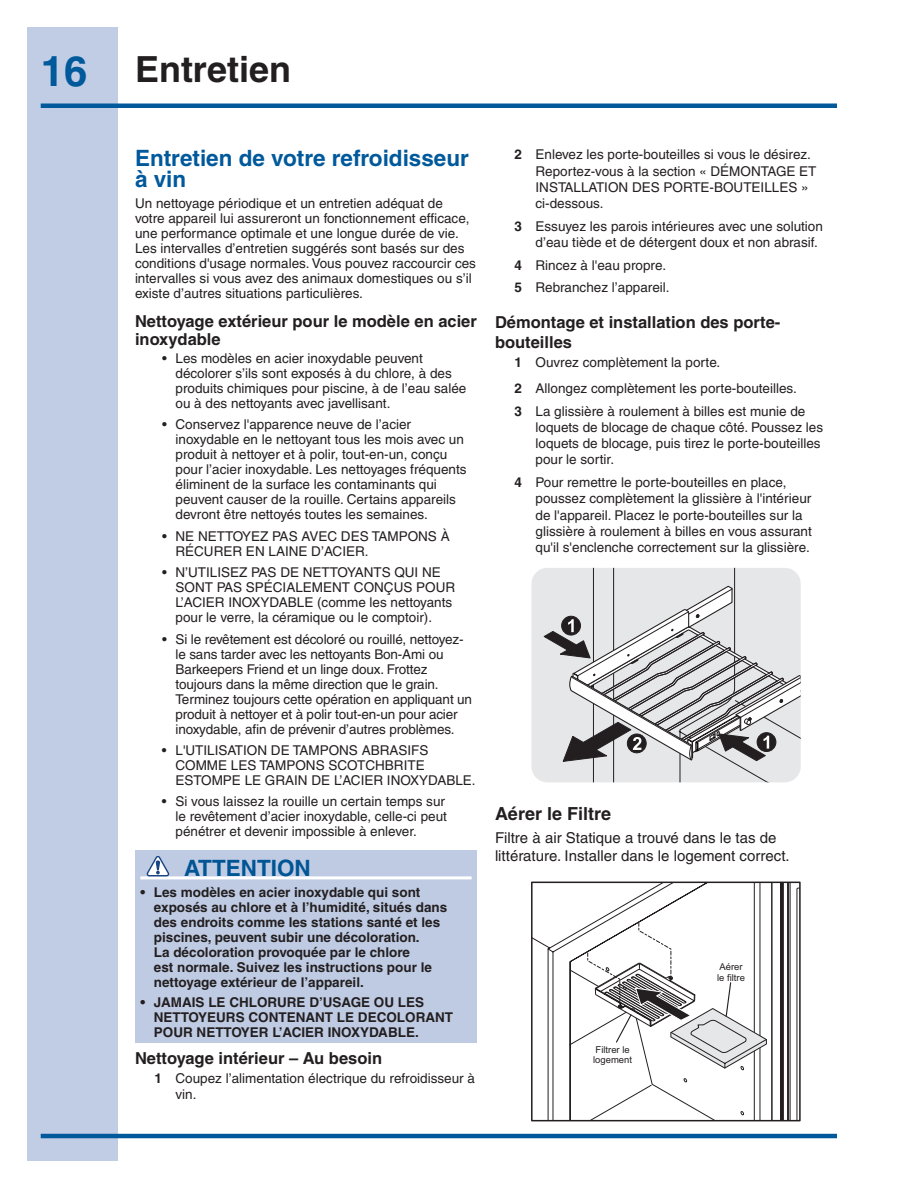
<style>
.page{position:relative;width:918px;height:1188px;background:#fff}
.page>*{position:absolute;margin:0;border:0;box-sizing:border-box;transform-origin:0 0}
.t1{font:700 36px "Helvetica";color:#231f20}
.t2{font:700 22.5px/21px "Helvetica";color:#00599b}
.t3{font:700 22.5px "Helvetica";color:#005595}
.t4{font:700 18px "Helvetica";color:#231f20}
.t5{font:700 16.5px/18px "Helvetica";color:#231f20}
.t6{font:15px/18px "Helvetica";color:#231f20}
.t7{font:13.5px/15px "Helvetica";color:#231f20}
.t8{font:700 13.5px/15px "Helvetica";color:#231f20}
.t9{font:9.45px/10.5px "Arial";color:#231f20}
.s1{font-size:42px;color:#00599b}
.s2{font-weight:700}
</style>
<div class="page">
<div style="left:27px;top:27px;width:90px;height:1134px;background:#c1cde5"></div>
<hr style="left:41px;top:104px;width:796px;height:4px;background:#00599b">
<hr style="left:41px;top:1134px;width:796px;height:4px;background:#00599b">
<div style="left:531px;top:568px;width:270px;height:214px;background:#e6e7e9;border-radius:16px"></div>
<svg style="left:593px;top:762px;width:208px;height:20px"></svg>
<svg style="left:544px;top:568px;width:257px;height:194px"></svg>
<div style="left:135px;top:850px;width:342px;height:193px;background:#bfcbe3"></div>
<hr style="left:140px;top:876px;width:332px;height:3px;background:#fff">
<svg style="left:147px;top:856px;width:22px;height:20px"></svg>
<svg style="left:534px;top:936px;width:35px;height:182px"></svg>
<svg style="left:569px;top:926px;width:18px;height:192px"></svg>
<svg style="left:587px;top:882px;width:213px;height:239px"></svg>
<h1 class="t1" style="left:41px;top:47px;width:252px"><span class="s1">16</span> Entretien</h1>
<h2 class="t2" style="left:135px;top:148px;width:335px">Entretien de votre refroidisseur à vin</h2>
<p class="t7" style="left:135px;top:196px;width:343px">Un nettoyage périodique et un entretien adéquat de<br>votre appareil lui assureront un fonctionnement efficace, une performance optimale et une longue durée de vie.<br>Les intervalles d’entretien suggérés sont basés sur des conditions d'usage normales. Vous pouvez raccourcir ces intervalles si vous avez des animaux domestiques ou s’il existe d’autres situations particulières.</p>
<p class="t5" style="left:135px;top:312px;width:343px">Nettoyage extérieur pour le modèle en acier inoxydable</p>
<p class="t7" style="left:176px;top:351px;width:292px;text-indent:-14px">• Les modèles en acier inoxydable peuvent décolorer s’ils sont exposés à du chlore, à des produits chimiques pour piscine, à de l’eau salée ou à des nettoyants avec javellisant.</p>
<p class="t7" style="left:176px;top:417px;width:293px;text-indent:-14px">• Conservez l'apparence neuve de l’acier inoxydable en le nettoyant tous les mois avec un produit à nettoyer et à polir, tout-en-un, conçu pour l’acier inoxydable. Les nettoyages fréquents éliminent de la surface les contaminants qui peuvent causer de la rouille. Certains appareils devront être nettoyés toutes les semaines.</p>
<p class="t7" style="left:176px;top:528px;width:276px;text-indent:-14px">• NE NETTOYEZ PAS AVEC DES TAMPONS À<br>RÉCURER EN LAINE D’ACIER.</p>
<p class="t7" style="left:176px;top:565px;width:281px;text-indent:-14px">• N’UTILISEZ PAS DE NETTOYANTS QUI NE SONT PAS SPÉCIALEMENT CONÇUS POUR L’ACIER INOXYDABLE (comme les nettoyants pour le verre, la céramique ou le comptoir).</p>
<p class="t7" style="left:175px;top:631px;width:298px;text-indent:-13px">• Si le revêtement est décoloré ou rouillé, nettoyez&shy;le sans tarder avec les nettoyants Bon-Ami ou Barkeepers Friend et un linge doux. Frottez toujours dans la même direction que le grain.<br>Terminez toujours cette opération en appliquant un produit à nettoyer et à polir tout-en-un pour acier inoxydable, afin de prévenir d’autres problèmes.</p>
<p class="t7" style="left:175px;top:743px;width:302px;text-indent:-14px">• L'UTILISATION DE TAMPONS ABRASIFS<br>COMME LES TAMPONS SCOTCHBRITE<br>ESTOMPE LE GRAIN DE L’ACIER INOXYDABLE.</p>
<p class="t7" style="left:175px;top:794px;width:273px;text-indent:-14px">• Si vous laissez la rouille un certain temps sur le revêtement d’acier inoxydable, celle-ci peut pénétrer et devenir impossible à enlever.</p>
<h2 class="t3" style="left:184px;top:855px;width:128px">ATTENTION</h2>
<p class="t8" style="left:154px;top:884px;width:295px;text-indent:-14px">• Les modèles en acier inoxydable qui sont exposés au chlore et à l’humidité, situés dans des endroits comme les stations santé et les piscines, peuvent subir une décoloration.<br>La décoloration provoquée par le chlore<br>est normale. Suivez les instructions pour le nettoyage extérieur de l’appareil.</p>
<p class="t8" style="left:154px;top:995px;width:301px;text-indent:-14px">• JAMAIS LE CHLORURE D’USAGE OU LES<br>NETTOYEURS CONTENANT LE DECOLORANT<br>POUR NETTOYER L’ACIER INOXYDABLE.</p>
<p class="t5" style="left:135px;top:1049px;width:249px">Nettoyage intérieur – Au besoin</p>
<p class="t7" style="left:176px;top:1070px;width:301px;line-height:16.2px;text-indent:-21px"><span class="s2">1</span> Coupez l’alimentation électrique du refroidisseur à vin.</p>
<p class="t7" style="left:536px;top:147px;width:283px;line-height:16.2px;text-indent:-21px"><span class="s2">2</span> Enlevez les porte-bouteilles si vous le désirez.<br>Reportez-vous à la section « DÉMONTAGE ET INSTALLATION DES PORTE-BOUTEILLES » ci‑dessous.</p>
<p class="t7" style="left:536px;top:218px;width:289px;line-height:16.2px;text-indent:-21px"><span class="s2">3</span> Essuyez les parois intérieures avec une solution d’eau tiède et de détergent doux et non abrasif.</p>
<p class="t7" style="left:514px;top:253px;width:157px;line-height:22.6px"><span class="s2">4</span> Rincez à l'eau propre.<br><span class="s2">5</span> Rebranchez l’appareil.</p>
<p class="t5" style="left:495px;top:312px;width:287px;line-height:19.8px">Démontage et installation des porte&shy;bouteilles</p>
<p class="t7" style="left:514px;top:349px;width:284px;line-height:26.2px"><span class="s2">1</span> Ouvrez complètement la porte.<br><span class="s2">2</span> Allongez complètement les porte-bouteilles.</p>
<p class="t7" style="left:536px;top:403px;width:289px;line-height:16.2px;text-indent:-21px"><span class="s2">3</span> La glissière à roulement à billes est munie de loquets de blocage de chaque côté. Poussez les loquets de blocage, puis tirez le porte-bouteilles pour le sortir.</p>
<p class="t7" style="left:536px;top:474px;width:278px;line-height:16.2px;text-indent:-21px"><span class="s2">4</span> Pour remettre le porte-bouteilles en place, poussez complètement la glissière à l'intérieur de l'appareil. Placez le porte-bouteilles sur la glissière à roulement à billes en vous assurant qu'il s'enclenche correctement sur la glissière.</p>
<h3 class="t4" style="left:495px;top:803px;width:118px">Aérer le Filtre</h3>
<p class="t6" style="left:495px;top:829px;width:296px">Filtre à air Statique a trouvé dans le tas de littérature. Installer dans le logement correct.</p>
<p class="t9" style="left:593px;top:1045px;width:40px">Filtrer le logement</p>
<p class="t9" style="left:717px;top:962px;width:29px">Aérer le filtre</p>
</div>
